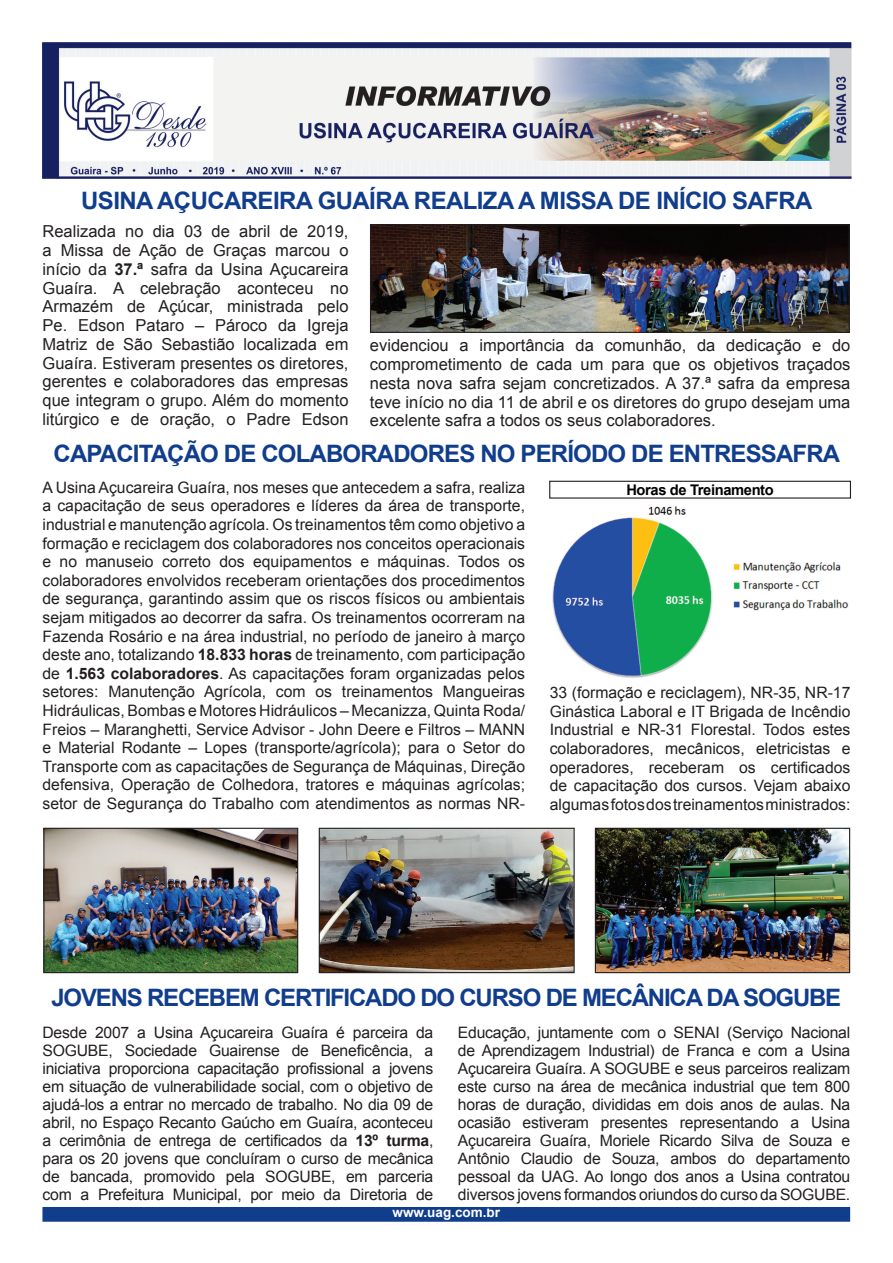
<style>
.page{position:relative;width:893px;height:1263px;background:#fff}
.page>*{position:absolute;margin:0;border:0;box-sizing:border-box;transform-origin:0 0}
.t1{font:700 24px "Arial";letter-spacing:-.035em;color:#103d8c}
.t2{font:16.5px/18.8px "Arial";color:#231f20;text-align:justify}
.t3{font:15.75px/18.6px "Arial";letter-spacing:-.015em;color:#231f20;text-align:justify}
.t4{font:700 14.7px "Arial";letter-spacing:-.025em;color:#000}
.t5{font:700 13.5px "Arial";color:#fff}
.s1{font-weight:700}
</style>
<div class="page">
<div style="left:43px;top:1208px;width:806px;height:13px;background:#103d8c"></div>
<div style="left:42px;top:1207px;width:808px;height:15px;border:2px solid #103d8c"></div>
<div style="left:549px;top:481px;width:302px;height:18px;border:1px solid #231f20"></div>
<img style="left:372px;top:226px;width:476px;height:105px">
<div style="left:370px;top:224px;width:480px;height:109px;border:1px solid #231f20"></div>
<img style="left:45px;top:830px;width:251px;height:141px">
<div style="left:43px;top:828px;width:255px;height:145px;border:1px solid #231f20"></div>
<img style="left:321px;top:830px;width:252px;height:141px">
<div style="left:319px;top:828px;width:256px;height:145px;border:1px solid #231f20"></div>
<img style="left:597px;top:830px;width:251px;height:141px">
<div style="left:595px;top:828px;width:255px;height:145px;border:1px solid #231f20"></div>
<img style="left:733px;top:562px;width:116px;height:49px">
<img style="left:552px;top:506px;width:161px;height:172px">
<img style="left:43px;top:43px;width:809px;height:136px">
<p class="t1" style="left:81px;top:184px;width:733px">USINA AÇUCAREIRA GUAÍRA REALIZA A MISSA DE INÍCIO SAFRA</p>
<p class="t2" style="left:43px;top:222px;width:308px">Realizada no dia 03 de abril de 2019, a Missa de Ação de Graças marcou o início da <span class="s1">37.ª</span> safra da Usina Açucareira Guaíra. A celebração aconteceu no Armazém de Açúcar, ministrada pelo Pe. Edson Pataro – Pároco da Igreja Matriz de São Sebastião localizada em Guaíra. Estiveram presentes os diretores, gerentes e colaboradores das empresas que integram o grupo. Além do momento litúrgico e de oração, o Padre Edson</p>
<p class="t2" style="left:370px;top:336px;width:482px">evidenciou a importância da comunhão, da dedicação e do comprometimento de cada um para que os objetivos traçados nesta nova safra sejam concretizados. A 37.ª safra da empresa teve início no dia 11 de abril e os diretores do grupo desejam uma excelente safra a todos os seus colaboradores.</p>
<p class="t1" style="left:54px;top:437px;width:788px">CAPACITAÇÃO DE COLABORADORES NO PERÍODO DE ENTRESSAFRA</p>
<p class="t4" style="left:626px;top:480px;width:149px">Horas de Treinamento</p>
<p class="t3" style="left:43px;top:478px;width:484px">A Usina Açucareira Guaíra, nos meses que antecedem a safra, realiza a capacitação de seus operadores e líderes da área de transporte, industrial e manutenção agrícola. Os treinamentos têm como objetivo a formação e reciclagem dos colaboradores nos conceitos operacionais e no manuseio correto dos equipamentos e máquinas. Todos os colaboradores envolvidos receberam orientações dos procedimentos de segurança, garantindo assim que os riscos físicos ou ambientais sejam mitigados ao decorrer da safra. Os treinamentos ocorreram na Fazenda Rosário e na área industrial, no período de janeiro à março deste ano, totalizando <span class="s1">18.833 horas</span> de treinamento, com participação de <span class="s1">1.563 colaboradores</span>. As capacitações foram organizadas pelos setores: Manutenção Agrícola, com os treinamentos Mangueiras Hidráulicas, Bombas e Motores Hidráulicos – Mecanizza, Quinta Roda/ Freios – Maranghetti, Service Advisor - John Deere e Filtros – MANN e Material Rodante – Lopes (transporte/agrícola); para o Setor do Transporte com as capacitações de Segurança de Máquinas, Direção defensiva, Operação de Colhedora, tratores e máquinas agrícolas; setor de Segurança do Trabalho com atendimentos as normas NR-</p>
<p class="t3" style="left:550px;top:683px;width:302px">33 (formação e reciclagem), NR-35, NR-17<br>Ginástica Laboral e IT Brigada de Incêndio Industrial e NR-31 Florestal. Todos estes colaboradores, mecânicos, eletricistas e operadores, receberam os certificados de capacitação dos cursos. Vejam abaixo algumas fotos dos treinamentos ministrados:</p>
<p class="t1" style="left:51px;top:982px;width:791px">JOVENS RECEBEM CERTIFICADO DO CURSO DE MECÂNICA DA SOGUBE</p>
<p class="t3" style="left:43px;top:1024px;width:392px;line-height:18px">Desde 2007 a Usina Açucareira Guaíra é parceira da SOGUBE, Sociedade Guairense de Beneficência, a iniciativa proporciona capacitação profissional a jovens em situação de vulnerabilidade social, com o objetivo de ajudá-los a entrar no mercado de trabalho. No dia 09 de abril, no Espaço Recanto Gaúcho em Guaíra, aconteceu a cerimônia de entrega de certificados da <span class="s1">13º turma</span>, para os 20 jovens que concluíram o curso de mecânica de bancada, promovido pela SOGUBE, em parceria com a Prefeitura Municipal, por meio da Diretoria de</p>
<p class="t3" style="left:458px;top:1024px;width:394px;line-height:18px">Educação, juntamente com o SENAI (Serviço Nacional de Aprendizagem Industrial) de Franca e com a Usina Açucareira Guaíra. A SOGUBE e seus parceiros realizam este curso na área de mecânica industrial que tem 800 horas de duração, divididas em dois anos de aulas. Na ocasião estiveram presentes representando a Usina Açucareira Guaíra, Moriele Ricardo Silva de Souza e Antônio Claudio de Souza, ambos do departamento pessoal da UAG. Ao longo dos anos a Usina contratou diversos jovens formandos oriundos do curso da SOGUBE.</p>
<p class="t5" style="left:393px;top:1203px;width:109px">www.uag.com.br</p>
</div>
